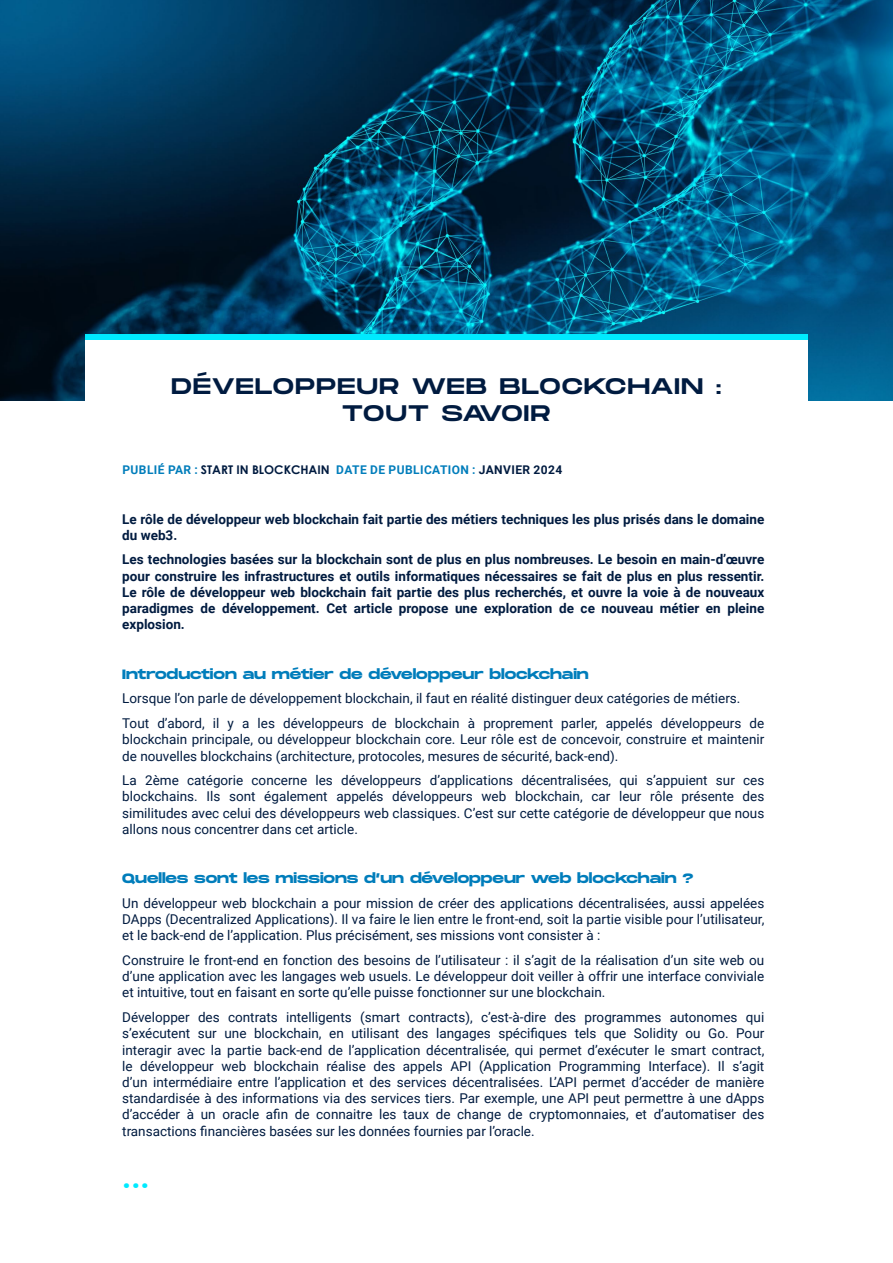
<style>
.page{position:relative;width:893px;height:1263px;background:#fff}
.page>*{position:absolute;margin:0;border:0;box-sizing:border-box;transform-origin:0 0}
.t1{font:700 31.5px "Roboto";color:#00eaff}
.t2{font:22.5px/27px "Monument Extended";letter-spacing:.04em;color:#001b40;text-align:center}
.t3{font:13.5px/16.2px "Roboto";color:#001b40;text-align:justify}
.t4{font:700 13.5px/16.2px "Roboto";color:#001b40}
.t5{font:700 13.5px "Monument Extended";letter-spacing:-.005em;color:#007dbb}
.t6{font:700 12px "Roboto";letter-spacing:.035em;color:#007dbb}
.s1{font-family:"Century Gothic";color:#001b40}
.s2{color:#001b40}
</style>
<div class="page">
<img style="left:0;top:0;width:893px;height:400px">
<div style="left:85px;top:334px;width:723px;height:102px;background:#fff"></div>
<div style="left:85px;top:334px;width:723px;height:5px;background:#00eaff"></div>
<h2 class="t2" style="left:171px;top:372px;width:552px">DÉVELOPPEUR WEB BLOCKCHAIN :<br>TOUT SAVOIR</h2>
<p class="t6" style="left:122px;top:461px;width:441px">PUBLIÉ PAR : <span class="s1">START IN BLOCKCHAIN</span> DATE DE PUBLICATION : <span class="s2">JANVIER 2024</span></p>
<p class="t4" style="left:122px;top:510px;width:644px">Le rôle de développeur web blockchain fait partie des métiers techniques les plus prisés dans le domaine du web3.</p>
<p class="t4" style="left:122px;top:551px;width:644px;text-align:justify">Les technologies basées sur la blockchain sont de plus en plus nombreuses. Le besoin en main-d’œuvre pour construire les infrastructures et outils informatiques nécessaires se fait de plus en plus ressentir.<br>Le rôle de développeur web blockchain fait partie des plus recherchés, et ouvre la voie à de nouveaux paradigmes de développement. Cet article propose une exploration de ce nouveau métier en pleine explosion.</p>
<p class="t5" style="left:122px;top:664px;width:468px">Introduction au métier de développeur blockchain</p>
<p class="t3" style="left:122px;top:686px;width:644px;line-height:24.8px">Lorsque l’on parle de développement blockchain, il faut en réalité distinguer deux catégories de métiers.<br>Tout d’abord, il y a les développeurs de blockchain à proprement parler, appelés développeurs de</p>
<p class="t3" style="left:122px;top:731px;width:644px">blockchain principale, ou développeur blockchain core. Leur rôle est de concevoir, construire et maintenir de nouvelles blockchains (architecture, protocoles, mesures de sécurité, back-end).</p>
<p class="t3" style="left:122px;top:772px;width:644px">La 2ème catégorie concerne les développeurs d’applications décentralisées, qui s’appuient sur ces blockchains. Ils sont également appelés développeurs web blockchain, car leur rôle présente des similitudes avec celui des développeurs web classiques. C’est sur cette catégorie de développeur que nous allons nous concentrer dans cet article.</p>
<p class="t5" style="left:122px;top:869px;width:573px">Quelles sont les missions d’un développeur web blockchain ?</p>
<p class="t3" style="left:122px;top:894px;width:644px">Un développeur web blockchain a pour mission de créer des applications décentralisées, aussi appelées DApps (Decentralized Applications). Il va faire le lien entre le front-end, soit la partie visible pour l’utilisateur, et le back-end de l’application. Plus précisément, ses missions vont consister à :</p>
<p class="t3" style="left:122px;top:952px;width:644px">Construire le front-end en fonction des besoins de l’utilisateur : il s’agit de la réalisation d’un site web ou d’une application avec les langages web usuels. Le développeur doit veiller à offrir une interface conviviale et intuitive, tout en faisant en sorte qu’elle puisse fonctionner sur une blockchain.</p>
<p class="t3" style="left:122px;top:1009px;width:644px">Développer des contrats intelligents (smart contracts), c’est-à-dire des programmes autonomes qui s’exécutent sur une blockchain, en utilisant des langages spécifiques tels que Solidity ou Go. Pour interagir avec la partie back-end de l’application décentralisée, qui permet d’exécuter le smart contract, le développeur web blockchain réalise des appels API (Application Programming Interface). Il s’agit d’un intermédiaire entre l’application et des services décentralisées. L’API permet d’accéder de manière standardisée à des informations via des services tiers. Par exemple, une API peut permettre à une dApps d’accéder à un oracle afin de connaitre les taux de change de cryptomonnaies, et d’automatiser des transactions financières basées sur les données fournies par l’oracle.</p>
<h1 class="t1" style="left:122px;top:1155px;width:29px">...</h1>
</div>
